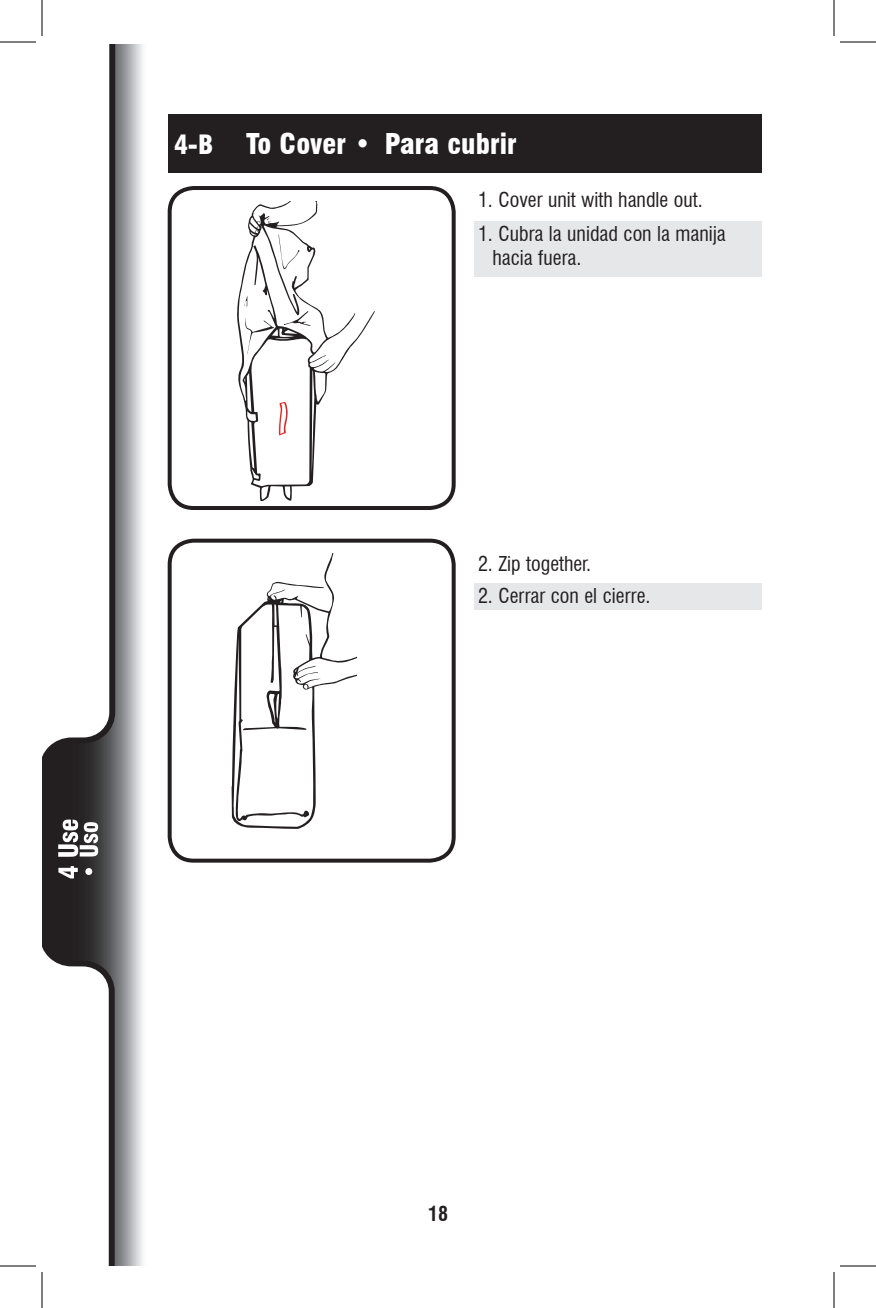
<style>
.page{position:relative;width:876px;height:1308px;background:#fff}
.page>*{position:absolute;margin:0;border:0;box-sizing:border-box;transform-origin:0 0}
.t1{font:900 condensed 28px "Swiss 721 BT";color:#fff}
.t2{font:condensed 20px/24px "Swiss 721 BT";color:#231f20}
.t3{font:700 condensed 20px "Swiss 721 BT";color:#231f20}
.s1{font-size:26px}
</style>
<div class="page">
<img style="left:115px;top:44px;width:28px;height:1222px">
<svg style="left:42px;top:44px;width:73px;height:1222px"></svg>
<svg style="left:58px;top:866px;width:20px;height:12px"></svg>
<svg style="left:85px;top:868px;width:7px;height:7px"></svg>
<svg style="left:58px;top:820px;width:40px;height:37px"></svg>
<div style="left:168px;top:114px;width:594px;height:59px;background:#231f20"></div>
<div style="left:168px;top:186px;width:288px;height:324px;border:4px solid #231f20;border-radius:24px"></div>
<div style="left:168px;top:539px;width:288px;height:324px;border:4px solid #231f20;border-radius:24px"></div>
<div style="left:474px;top:222px;width:288px;height:55px;background:#e6e7e9"></div>
<div style="left:474px;top:583px;width:288px;height:27px;background:#e6e7e9"></div>
<svg style="left:237px;top:201px;width:138px;height:300px"></svg>
<svg style="left:232px;top:553px;width:125px;height:276px"></svg>
<hr style="left:0;top:42px;width:36px;height:1px;background:#000">
<hr style="left:840px;top:42px;width:36px;height:1px;background:#000">
<hr style="left:0;top:1266px;width:36px;height:1px;background:#000">
<hr style="left:840px;top:1266px;width:36px;height:1px;background:#000">
<hr style="left:42px;top:0;width:1px;height:36px;background:#000">
<hr style="left:42px;top:1272px;width:1px;height:36px;background:#000">
<hr style="left:834px;top:0;width:1px;height:36px;background:#000">
<hr style="left:834px;top:1272px;width:1px;height:36px;background:#000">
<h1 class="t1" style="left:174px;top:127px;width:344px"><span class="s1">4-B</span> To Cover • Para cubrir</h1>
<p class="t2" style="left:478px;top:188px;width:226px">1. Cover unit with handle out.</p>
<p class="t2" style="left:492px;top:222px;width:235px;text-indent:-14px">1. Cubra la unidad con la manija hacia fuera.</p>
<p class="t2" style="left:478px;top:551px;width:115px">2. Zip together.</p>
<p class="t2" style="left:478px;top:583px;width:174px">2. Cerrar con el cierre.</p>
<p class="t3" style="left:428px;top:1202px;width:21px">18</p>
</div>
